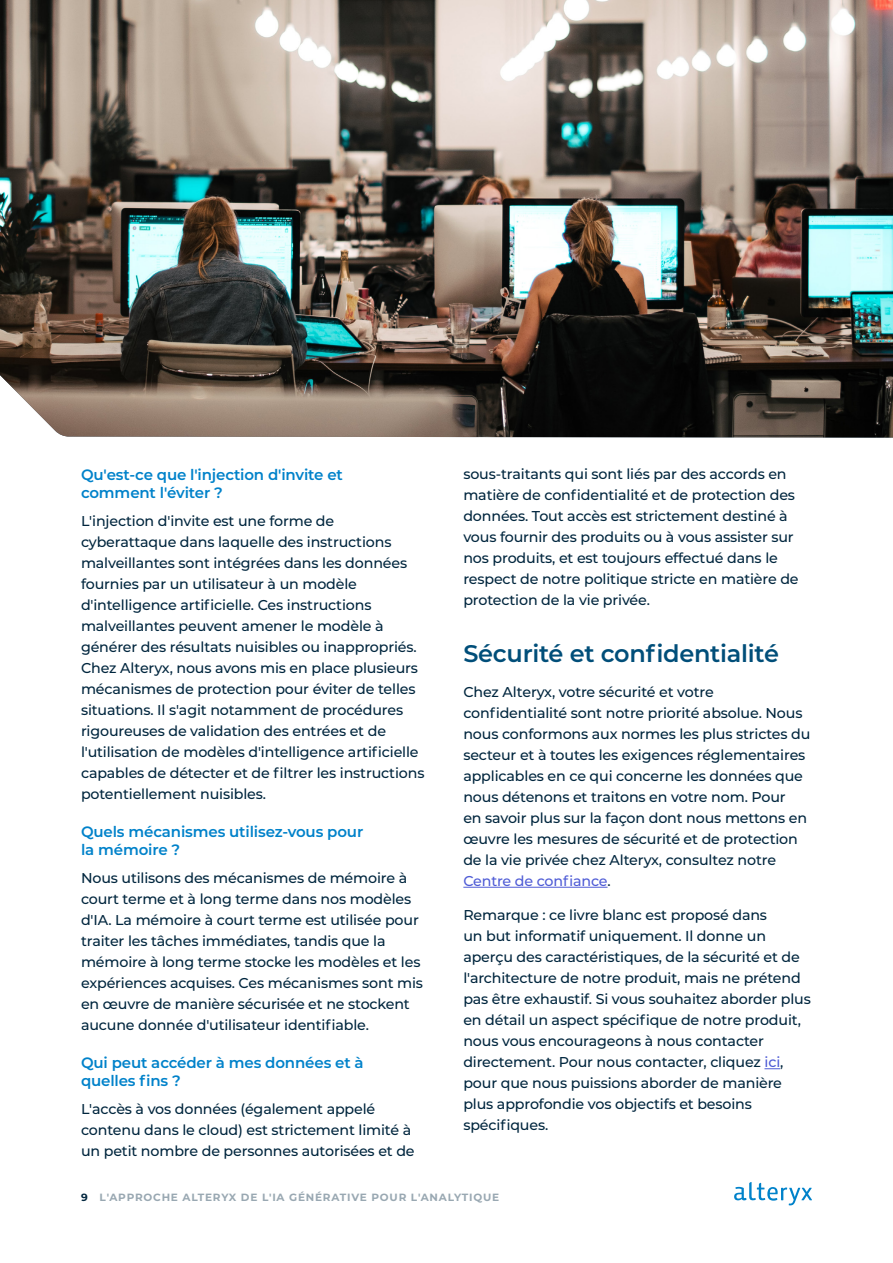
<style>
.page{position:relative;width:893px;height:1263px;background:#fff}
.page>*{position:absolute;margin:0;border:0;box-sizing:border-box;transform-origin:0 0}
.h2_-_section_header{font:600 24px "Montserrat";letter-spacing:-.01em;color:#004e79}
.body_-_large{font:600 15px/18px "Montserrat";letter-spacing:-.01em;color:#0082ca}
.body_-_normal{font:500 14.25px/21px "Montserrat";letter-spacing:-.01em;color:#00263e}
.t1{font:700 10.5px "Montserrat";letter-spacing:.075em;color:#99a8b2}
.s1{color:#4f5cd6}
.s2{color:#00263e}
</style>
<div class="page">
<svg style="left:734px;top:1182px;width:78px;height:23px"></svg>
<hr style="left:463px;top:887px;width:145px;height:1px;background:#4f5cd6">
<svg style="left:764px;top:1068px;width:16px;height:1px"></svg>
<img style="left:0;top:0;width:893px;height:438px">
<p class="body_-_large" style="left:81px;top:465px;width:263px">Qu'est-ce que l'injection d'invite et comment l'éviter ?</p>
<p class="body_-_normal" style="left:81px;top:510px;width:345px">L'injection d'invite est une forme de cyberattaque dans laquelle des instructions malveillantes sont intégrées dans les données fournies par un utilisateur à un modèle d'intelligence artificielle. Ces instructions malveillantes peuvent amener le modèle à générer des résultats nuisibles ou inappropriés.<br>Chez Alteryx, nous avons mis en place plusieurs mécanismes de protection pour éviter de telles situations. Il s'agit notamment de procédures rigoureuses de validation des entrées et de l'utilisation de modèles d'intelligence artificielle capables de détecter et de filtrer les instructions potentiellement nuisibles.</p>
<p class="body_-_large" style="left:81px;top:822px;width:284px">Quels mécanismes utilisez-vous pour la mémoire ?</p>
<p class="body_-_normal" style="left:81px;top:867px;width:344px">Nous utilisons des mécanismes de mémoire à court terme et à long terme dans nos modèles d'IA. La mémoire à court terme est utilisée pour traiter les tâches immédiates, tandis que la mémoire à long terme stocke les modèles et les expériences acquises. Ces mécanismes sont mis en œuvre de manière sécurisée et ne stockent aucune donnée d'utilisateur identifiable.</p>
<p class="body_-_large" style="left:81px;top:1053px;width:284px">Qui peut accéder à mes données et à quelles fins ?</p>
<p class="body_-_normal" style="left:81px;top:1098px;width:335px">L'accès à vos données (également appelé contenu dans le cloud) est strictement limité à un petit nombre de personnes autorisées et de</p>
<p class="body_-_normal" style="left:463px;top:463px;width:337px">sous-traitants qui sont liés par des accords en matière de confidentialité et de protection des données. Tout accès est strictement destiné à vous fournir des produits ou à vous assister sur nos produits, et est toujours effectué dans le respect de notre politique stricte en matière de protection de la vie privée.</p>
<p class="h2_-_section_header" style="left:463px;top:637px;width:317px">Sécurité et confidentialité</p>
<p class="body_-_normal" style="left:463px;top:681px;width:349px">Chez Alteryx, votre sécurité et votre confidentialité sont notre priorité absolue. Nous nous conformons aux normes les plus strictes du secteur et à toutes les exigences réglementaires applicables en ce qui concerne les données que nous détenons et traitons en votre nom. Pour<br>en savoir plus sur la façon dont nous mettons en œuvre les mesures de sécurité et de protection de la vie privée chez Alteryx, consultez notre <span class="s1">Centre de confiance</span>.</p>
<p class="body_-_normal" style="left:463px;top:904px;width:349px">Remarque : ce livre blanc est proposé dans<br>un but informatif uniquement. Il donne un aperçu des caractéristiques, de la sécurité et de l'architecture de notre produit, mais ne prétend pas être exhaustif. Si vous souhaitez aborder plus en détail un aspect spécifique de notre produit, nous vous encourageons à nous contacter directement. Pour nous contacter, cliquez <span class="s1">ici</span>, pour que nous puissions aborder de manière plus approfondie vos objectifs et besoins spécifiques.</p>
<p class="t1" style="left:81px;top:1190px;width:420px"><span class="s2">9</span> L'APPROCHE ALTERYX DE L'IA GÉNÉRATIVE POUR L'ANALYTIQUE</p>
</div>
